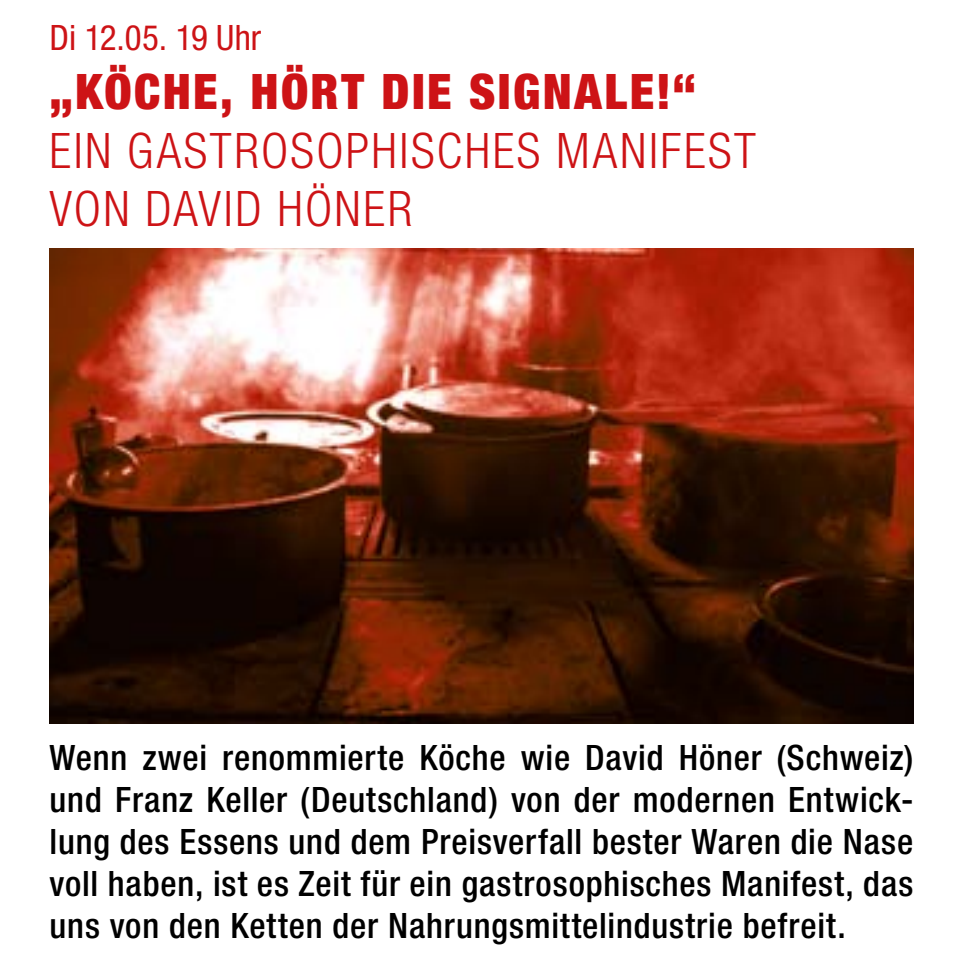
<style>
.page{position:relative;width:973px;height:973px;background:#fff}
.page>*{position:absolute;margin:0;border:0;box-sizing:border-box;transform-origin:0 0}
.t1{font:300 condensed 49px/58.8px "Helvetica Neue LT Std";letter-spacing:.05em;color:#cd1316}
.t2{font:900 condensed 49px "Helvetica Neue LT Std";letter-spacing:.045em;color:#cd1316}
.t3{font:500 condensed 35px/42px "Helvetica Neue LT Std";letter-spacing:.025em;color:#000;text-align:justify}
.t4{font:condensed 35px "Helvetica Neue LT Std";color:#cd1316}
</style>
<div class="page">
<img style="left:50px;top:248px;width:863px;height:475px">
<p class="t4" style="left:50px;top:17px;width:213px">Di 12.05. 19 Uhr</p>
<h1 class="t2" style="left:50px;top:61px;width:647px">„KÖCHE, HÖRT DIE SIGNALE!“</h1>
<h1 class="t1" style="left:50px;top:120px;width:707px">EIN GASTROSOPHISCHES MANIFEST<br>VON DAVID HÖNER</h1>
<p class="t3" style="left:50px;top:735px;width:865px">Wenn zwei renommierte Köche wie David Höner (Schweiz) und Franz Keller (Deutschland) von der modernen Entwick&shy;lung des Essens und dem Preisverfall bester Waren die Nase voll haben, ist es Zeit für ein gastrosophisches Manifest, das uns von den Ketten der Nahrungsmittelindustrie befreit.</p>
</div>
